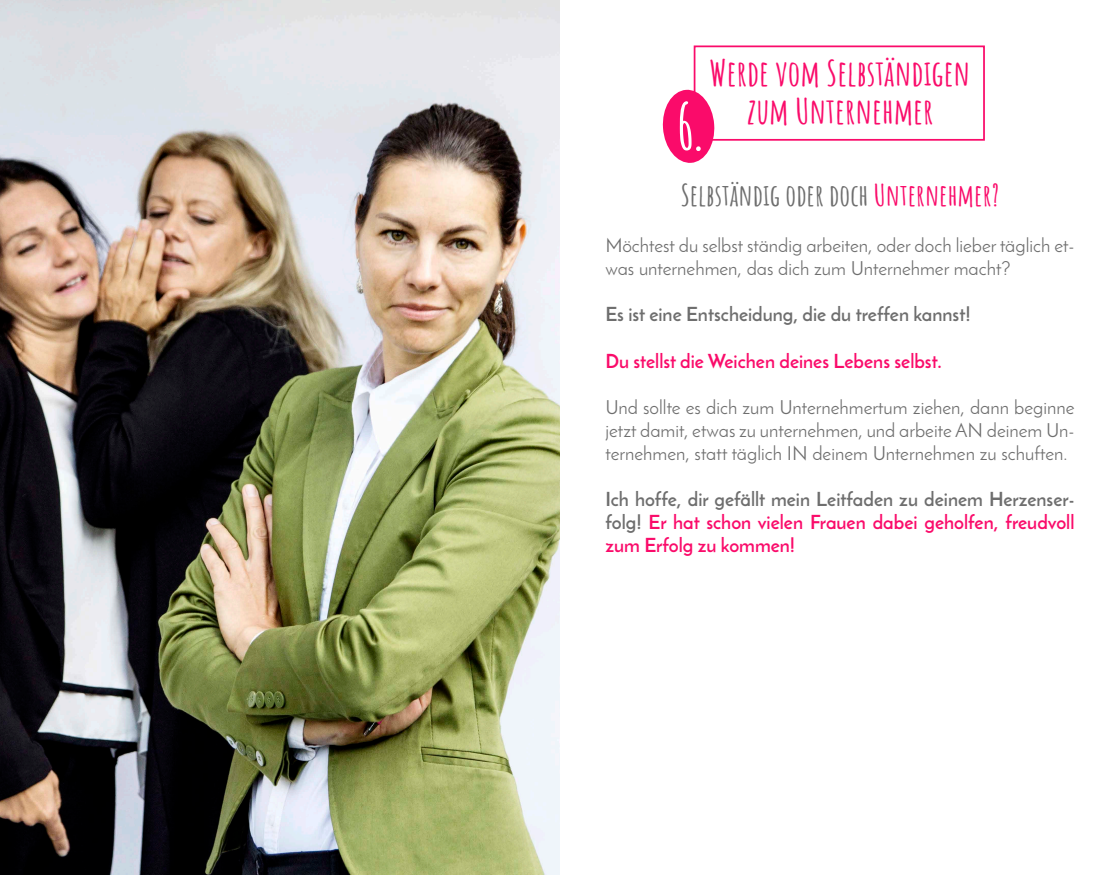
<style>
.page{position:relative;width:1120px;height:875px;background:#fff}
.page>*{position:absolute;margin:0;border:0;box-sizing:border-box;transform-origin:0 0}
.t1{font:700 63px "Amatic SC";color:#fff}
.t2{font:700 35px/38.5px "Amatic SC";color:#fa0b6a;text-align:center}
.t3{font:700 29.75px "Amatic SC";color:#6e6e6e}
.t4{font:19.25px/23.1px "Josefin Sans";color:#6e6e6e}
.t5{font:700 19.25px/23.1px "Josefin Sans";color:#fa0b6a;text-align:justify}
.t6{font:700 19.25px "Josefin Sans";color:#6e6e6e}
.s1{color:#fa0b6a}
.s2{color:#6e6e6e}
</style>
<div class="page">
<div style="left:694px;top:46px;width:291px;height:95px;border:2px solid #fa0b6a"></div>
<svg style="left:662px;top:89px;width:54px;height:74px"></svg>
<img style="left:0;top:0;width:560px;height:875px">
<h1 class="t1" style="left:677px;top:78px;width:32px">6.</h1>
<h2 class="t2" style="left:710px;top:51px;width:262px">Werde vom Selbständigen zum Unternehmer</h2>
<h3 class="t3" style="left:681px;top:172px;width:320px">Selbständig oder doch <span class="s1">Unternehmer?</span></h3>
<p class="t4" style="left:606px;top:234px;width:471px">Möchtest du selbst ständig arbeiten, oder doch lieber täglich et&shy;was unternehmen, das dich zum Unternehmer macht?</p>
<p class="t6" style="left:606px;top:303px;width:367px">Es ist eine Entscheidung, die du treffen kannst!</p>
<p class="t5" style="left:606px;top:349px;width:338px">Du stellst die Weichen deines Lebens selbst.</p>
<p class="t4" style="left:606px;top:395px;width:471px;text-align:justify">Und sollte es dich zum Unternehmertum ziehen, dann beginne jetzt damit, etwas zu unternehmen, und arbeite AN deinem Un&shy;ternehmen, statt täglich IN deinem Unternehmen zu schuften.</p>
<p class="t5" style="left:606px;top:488px;width:470px"><span class="s2">Ich hoffe, dir gefällt mein Leitfaden zu deinem Herzenser&shy;folg!</span> Er hat schon vielen Frauen dabei geholfen, freudvoll zum Erfolg zu kommen!</p>
</div>
